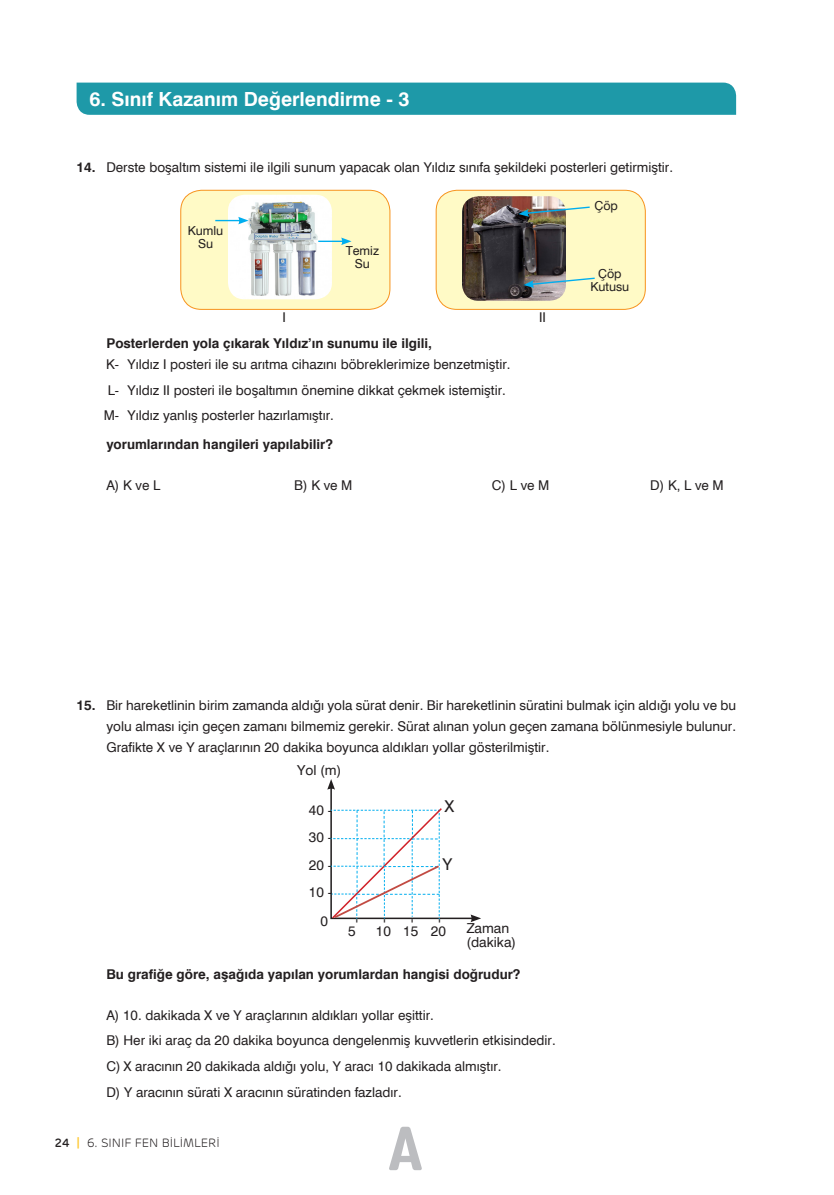
<style>
.page{position:relative;width:834px;height:1195px;background:#fff}
.page>*{position:absolute;margin:0;border:0;box-sizing:border-box;transform-origin:0 0}
.t1{font:60px "Grota Sans Rounded Regular 3";color:#bcbdc0}
.t2{font:700 19.5px "Swiss 721 BT";color:#fff}
.t3{font:16.35px "Swiss 721 BT";color:#231f20}
.t4{font:13.8px/27.6px "Swiss 721 BT";color:#231f20;text-align:justify}
.TS__PLAIN___TUR{font:13.5px/21px "Swiss 721 BT";color:#231f20;text-align:justify}
.TC__ABCDE___TUR{font:13.5px "Swiss 721 BT";color:#231f20}
.TS__ONCUL___TUR{font:13.5px "Swiss 721 BT";color:#231f20}
.TS__BOLD___TUR{font:700 13.5px "Swiss 721 BT";color:#231f20}
.t5{font:12.45px/12.5px "Swiss 721 BT";color:#231f20;text-align:center}
.t6{font:300 12px "Rubrik";color:#231f20}
.s1{font-weight:700}
.s2{font-weight:500}
.s3{font-weight:500;color:#fec62a}
</style>
<div class="page">
<div style="left:77px;top:83px;width:659px;height:32px;background:#1e99a8"></div>
<div style="left:436px;top:190px;width:209px;height:119px;background:#fffac6;border-radius:21px"></div>
<div style="left:435px;top:190px;width:210px;height:120px;border:1px solid #f7931d;border-radius:21px"></div>
<div style="left:181px;top:190px;width:209px;height:119px;background:#fffac6;border-radius:21px"></div>
<div style="left:180px;top:190px;width:210px;height:120px;border:1px solid #f7931d;border-radius:21px"></div>
<img style="left:228px;top:195px;width:104px;height:104px">
<svg style="left:215px;top:217px;width:33px;height:7px"></svg>
<svg style="left:318px;top:238px;width:33px;height:7px"></svg>
<img style="left:462px;top:196px;width:104px;height:105px">
<svg style="left:518px;top:206px;width:72px;height:11px"></svg>
<svg style="left:523px;top:277px;width:72px;height:11px"></svg>
<svg style="left:327px;top:779px;width:154px;height:143px"></svg>
<h2 class="t2" style="left:89px;top:87px;width:321px">6. Sınıf Kazanım Değerlendirme - 3</h2>
<p class="TS__PLAIN___TUR" style="left:77px;top:156px;width:598px"><span class="s1">14.</span> Derste boşaltım sistemi ile ilgili sunum yapacak olan Yıldız sınıfa şekildeki posterleri getirmiştir.</p>
<p class="t5" style="left:188px;top:225px;width:37px">Kumlu<br>Su</p>
<p class="t5" style="left:345px;top:245px;width:35px">Temiz<br>Su</p>
<p class="t5" style="left:594px;top:199px;width:25px">Çöp</p>
<p class="t5" style="left:590px;top:268px;width:40px">Çöp<br>Kutusu</p>
<p class="TS__PLAIN___TUR" style="left:282px;top:307px;width:5px">I</p>
<p class="TS__PLAIN___TUR" style="left:539px;top:307px;width:8px">II</p>
<p class="TS__BOLD___TUR" style="left:106px;top:335px;width:327px">Posterlerden yola çıkarak Yıldız’ın sunumu ile ilgili,</p>
<p class="TS__ONCUL___TUR" style="left:106px;top:356px;width:406px">K- Yıldız I posteri ile su arıtma cihazını böbreklerimize benzetmiştir.</p>
<p class="TS__ONCUL___TUR" style="left:108px;top:382px;width:399px">L- Yıldız II posteri ile boşaltımın önemine dikkat çekmek istemiştir.</p>
<p class="TS__ONCUL___TUR" style="left:104px;top:407px;width:232px">M- Yıldız yanlış posterler hazırlamıştır.</p>
<p class="TS__BOLD___TUR" style="left:106px;top:436px;width:228px">yorumlarından hangileri yapılabilir?</p>
<p class="TC__ABCDE___TUR" style="left:106px;top:477px;width:55px">A) K ve L</p>
<p class="TC__ABCDE___TUR" style="left:294px;top:477px;width:60px">B) K ve M</p>
<p class="TC__ABCDE___TUR" style="left:492px;top:477px;width:59px">C) L ve M</p>
<p class="TC__ABCDE___TUR" style="left:650px;top:477px;width:75px">D) K, L ve M</p>
<p class="TS__PLAIN___TUR" style="left:106px;top:694px;width:631px;text-indent:-30px"><span class="s1">15.</span> Bir hareketlinin birim zamanda aldığı yola sürat denir. Bir hareketlinin süratini bulmak için aldığı yolu ve bu yolu alması için geçen zamanı bilmemiz gerekir. Sürat alınan yolun geçen zamana bölünmesiyle bulunur.<br>Grafikte X ve Y araçlarının 20 dakika boyunca aldıkları yollar gösterilmiştir.</p>
<p class="t4" style="left:297px;top:756px;width:46px">Yol (m)</p>
<p class="t4" style="left:309px;top:796px;width:25px">40 - 30 - 20 - 10 -</p>
<p class="t3" style="left:444px;top:796px;width:11px">X</p>
<p class="t3" style="left:442px;top:854px;width:11px">Y</p>
<p class="t4" style="left:320px;top:907px;width:9px">0</p>
<p class="t4" style="left:424px;top:923px;width:6px;rotate:-90deg">-</p>
<p class="t4" style="left:341px;top:923px;width:6px;rotate:-90deg">- - -</p>
<p class="t4" style="left:348px;top:917px;width:9px">5</p>
<p class="t4" style="left:376px;top:917px;width:72px">10 15 20</p>
<p class="t4" style="left:466px;top:921px;width:51px;line-height:13.8px">Zaman (dakika)</p>
<p class="TS__BOLD___TUR" style="left:106px;top:966px;width:415px">Bu grafiğe göre, aşağıda yapılan yorumlardan hangisi doğrudur?</p>
<p class="TC__ABCDE___TUR" style="left:106px;top:1006px;width:329px">A) 10. dakikada X ve Y araçlarının aldıkları yollar eşittir.</p>
<p class="TC__ABCDE___TUR" style="left:106px;top:1032px;width:451px">B) Her iki araç da 20 dakika boyunca dengelenmiş kuvvetlerin etkisindedir.</p>
<p class="TC__ABCDE___TUR" style="left:106px;top:1058px;width:396px">C) X aracının 20 dakikada aldığı yolu, Y aracı 10 dakikada almıştır.</p>
<p class="TC__ABCDE___TUR" style="left:106px;top:1084px;width:297px">D) Y aracının sürati X aracının süratinden fazladır.</p>
<p class="t6" style="left:55px;top:1136px;width:166px"><span class="s2">24</span> <span class="s3">|</span> 6. SINIF FEN BİLİMLERİ</p>
<h1 class="t1" style="left:388px;top:1112px;width:36px">A</h1>
</div>
